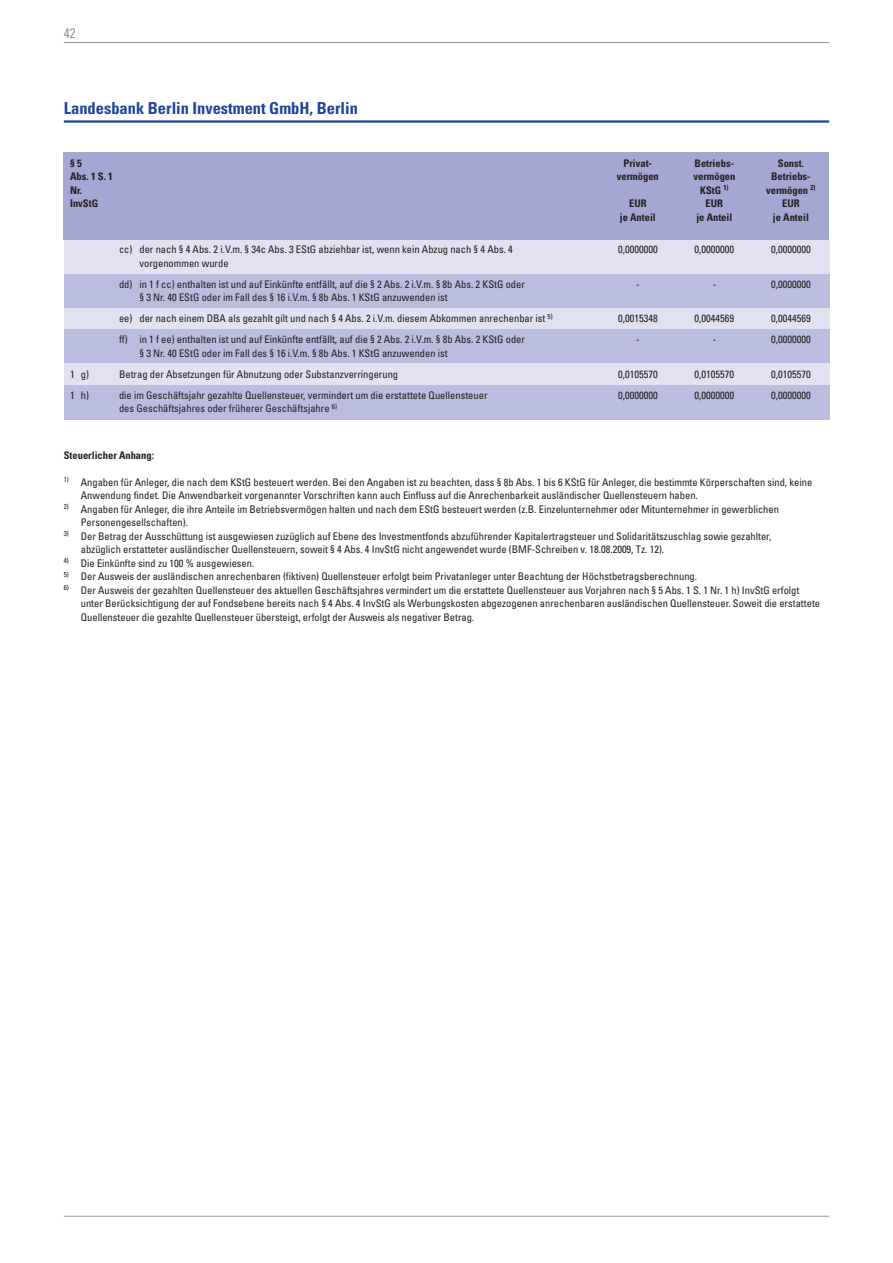
<style>
.page{position:relative;width:893px;height:1263px;background:#fff}
.page>*{position:absolute;margin:0;border:0;box-sizing:border-box;transform-origin:0 0}
.t1{font:700 condensed 16.5px "Univers";color:#1d439b}
.t2{font:300 condensed 13.5px "Univers";color:#6d6e70}
.t3{font:condensed 10.5px/13.5px "Univers";color:#231f20}
.t4{font:700 condensed 10.5px "Univers";color:#231f20}
</style>
<div class="page">
<hr style="left:64px;top:42px;width:765px;height:1px;background:#939598">
<hr style="left:64px;top:1216px;width:765px;height:1px;background:#939598">
<div style="left:64px;top:239px;width:765px;height:35px;background:#e1e1f1"></div>
<div style="left:64px;top:274px;width:765px;height:34px;background:#bbbddf"></div>
<div style="left:64px;top:308px;width:765px;height:21px;background:#e1e1f1"></div>
<div style="left:64px;top:329px;width:765px;height:35px;background:#bbbddf"></div>
<div style="left:64px;top:364px;width:765px;height:21px;background:#e1e1f1"></div>
<div style="left:64px;top:385px;width:765px;height:34px;background:#bbbddf"></div>
<div style="left:64px;top:152px;width:765px;height:87px;background:#a5a7d3"></div>
<hr style="left:64px;top:120px;width:765px;height:3px;background:#1d439b">
<p class="t2" style="left:64px;top:28px;width:13px">42</p>
<h1 class="t1" style="left:64px;top:102px;width:296px">Landesbank Berlin Investment GmbH, Berlin</h1>
<p class="t4" style="left:70px;top:159px;width:13px">§ 5</p>
<p class="t4" style="left:624px;top:159px;width:30px">Privat-</p>
<p class="t4" style="left:695px;top:159px;width:41px">Betriebs-</p>
<p class="t4" style="left:778px;top:159px;width:28px">Sonst.</p>
<p class="t4" style="left:70px;top:172px;width:44px">Abs. 1 S. 1</p>
<p class="t4" style="left:617px;top:172px;width:43px">vermögen</p>
<p class="t4" style="left:693px;top:172px;width:43px">vermögen</p>
<p class="t4" style="left:771px;top:172px;width:41px">Betriebs-</p>
<p class="t4" style="left:70px;top:186px;width:14px">Nr.</p>
<p class="t4" style="left:700px;top:186px;width:30px">KStG <sup>1)</sup></p>
<p class="t4" style="left:766px;top:186px;width:51px">vermögen <sup>2)</sup></p>
<p class="t4" style="left:70px;top:199px;width:29px">InvStG</p>
<p class="t4" style="left:629px;top:199px;width:19px">EUR</p>
<p class="t4" style="left:706px;top:199px;width:19px">EUR</p>
<p class="t4" style="left:782px;top:199px;width:19px">EUR</p>
<p class="t4" style="left:620px;top:213px;width:38px">je Anteil</p>
<p class="t4" style="left:696px;top:213px;width:38px">je Anteil</p>
<p class="t4" style="left:773px;top:213px;width:38px">je Anteil</p>
<p class="t3" style="left:119px;top:244px;width:395px">cc) der nach § 4 Abs. 2 i.V.m. § 34c Abs. 3 EStG abziehbar ist, wenn kein Abzug nach § 4 Abs. 4</p>
<p class="t3" style="left:618px;top:244px;width:41px">0,0000000</p>
<p class="t3" style="left:695px;top:244px;width:41px">0,0000000</p>
<p class="t3" style="left:771px;top:244px;width:41px">0,0000000</p>
<p class="t3" style="left:119px;top:253px;width:407px;line-height:21px;text-indent:20px">vorgenommen wurde<br>dd) in 1 f cc) enthalten ist und auf Einkünfte entfällt, auf die § 2 Abs. 2 i.V.m. § 8b Abs. 2 KStG oder</p>
<p class="t3" style="left:636px;top:278px;width:5px">-</p>
<p class="t3" style="left:713px;top:278px;width:5px">-</p>
<p class="t3" style="left:771px;top:278px;width:41px">0,0000000</p>
<p class="t3" style="left:119px;top:288px;width:435px;line-height:21px;text-indent:20px">§ 3 Nr. 40 EStG oder im Fall des § 16 i.V.m. § 8b Abs. 1 KStG anzuwenden ist<br>ee) der nach einem DBA als gezahlt gilt und nach § 4 Abs. 2 i.V.m. diesem Abkommen anrechenbar ist <sup>5)</sup></p>
<p class="t3" style="left:618px;top:313px;width:41px">0,0015348</p>
<p class="t3" style="left:695px;top:313px;width:41px">0,0044569</p>
<p class="t3" style="left:771px;top:313px;width:41px">0,0044569</p>
<p class="t3" style="left:119px;top:334px;width:407px">ff) in 1 f ee) enthalten ist und auf Einkünfte entfällt, auf die § 2 Abs. 2 i.V.m. § 8b Abs. 2 KStG oder</p>
<p class="t3" style="left:636px;top:334px;width:5px">-</p>
<p class="t3" style="left:713px;top:334px;width:5px">-</p>
<p class="t3" style="left:771px;top:334px;width:41px">0,0000000</p>
<p class="t3" style="left:139px;top:347px;width:310px">§ 3 Nr. 40 EStG oder im Fall des § 16 i.V.m. § 8b Abs. 1 KStG anzuwenden ist</p>
<p class="t3" style="left:70px;top:368px;width:20px">1 g)</p>
<p class="t3" style="left:119px;top:368px;width:281px">Betrag der Absetzungen für Abnutzung oder Substanzverringerung</p>
<p class="t3" style="left:618px;top:368px;width:41px">0,0105570</p>
<p class="t3" style="left:695px;top:368px;width:41px">0,0105570</p>
<p class="t3" style="left:771px;top:368px;width:41px">0,0105570</p>
<p class="t3" style="left:70px;top:389px;width:20px">1 h)</p>
<p class="t3" style="left:119px;top:389px;width:370px">die im Geschäftsjahr gezahlte Quellensteuer, vermindert um die erstattete Quellensteuer</p>
<p class="t3" style="left:618px;top:389px;width:41px">0,0000000</p>
<p class="t3" style="left:695px;top:389px;width:41px">0,0000000</p>
<p class="t3" style="left:771px;top:389px;width:41px">0,0000000</p>
<p class="t3" style="left:119px;top:403px;width:219px">des Geschäftsjahres oder früherer Geschäftsjahre <sup>6)</sup></p>
<p class="t4" style="left:64px;top:451px;width:92px">Steuerlicher Anhang:</p>
<p class="t3" style="left:81px;top:476px;width:733px;text-indent:-17px"><sup>1)</sup> Angaben für Anleger, die nach dem KStG besteuert werden. Bei den Angaben ist zu beachten, dass § 8b Abs. 1 bis 6 KStG für Anleger, die bestimmte Körperschaften sind, keine<br>Anwendung findet. Die Anwendbarkeit vorgenannter Vorschriften kann auch Einfluss auf die Anrechenbarkeit ausländischer Quellensteuern haben.</p>
<p class="t3" style="left:81px;top:503px;width:700px;text-indent:-17px"><sup>2)</sup> Angaben für Anleger, die ihre Anteile im Betriebsvermögen halten und nach dem EStG besteuert werden (z.B. Einzelunternehmer oder Mitunternehmer in gewerblichen<br>Personengesellschaften).</p>
<p class="t3" style="left:81px;top:530px;width:692px;text-indent:-17px"><sup>3)</sup> Der Betrag der Ausschüttung ist ausgewiesen zuzüglich auf Ebene des Investmentfonds abzuführender Kapitalertragsteuer und Solidaritätszuschlag sowie gezahlter, abzüglich erstatteter ausländischer Quellensteuern, soweit § 4 Abs. 4 InvStG nicht angewendet wurde (BMF-Schreiben v. 18.08.2009, Tz. 12).</p>
<p class="t3" style="left:64px;top:557px;width:192px"><sup>4)</sup> Die Einkünfte sind zu 100 % ausgewiesen.</p>
<p class="t3" style="left:64px;top:571px;width:635px"><sup>5)</sup> Der Ausweis der ausländischen anrechenbaren (fiktiven) Quellensteuer erfolgt beim Privatanleger unter Beachtung der Höchstbetragsberechnung.</p>
<p class="t3" style="left:81px;top:584px;width:741px;text-indent:-17px"><sup>6)</sup> Der Ausweis der gezahlten Quellensteuer des aktuellen Geschäftsjahres vermindert um die erstattete Quellensteuer aus Vorjahren nach § 5 Abs. 1 S. 1 Nr. 1 h) InvStG erfolgt unter Berücksichtigung der auf Fondsebene bereits nach § 4 Abs. 4 InvStG als Werbungskosten abgezogenen anrechenbaren ausländischen Quellensteuer. Soweit die erstattete<br>Quellensteuer die gezahlte Quellensteuer übersteigt, erfolgt der Ausweis als negativer Betrag.</p>
</div>
